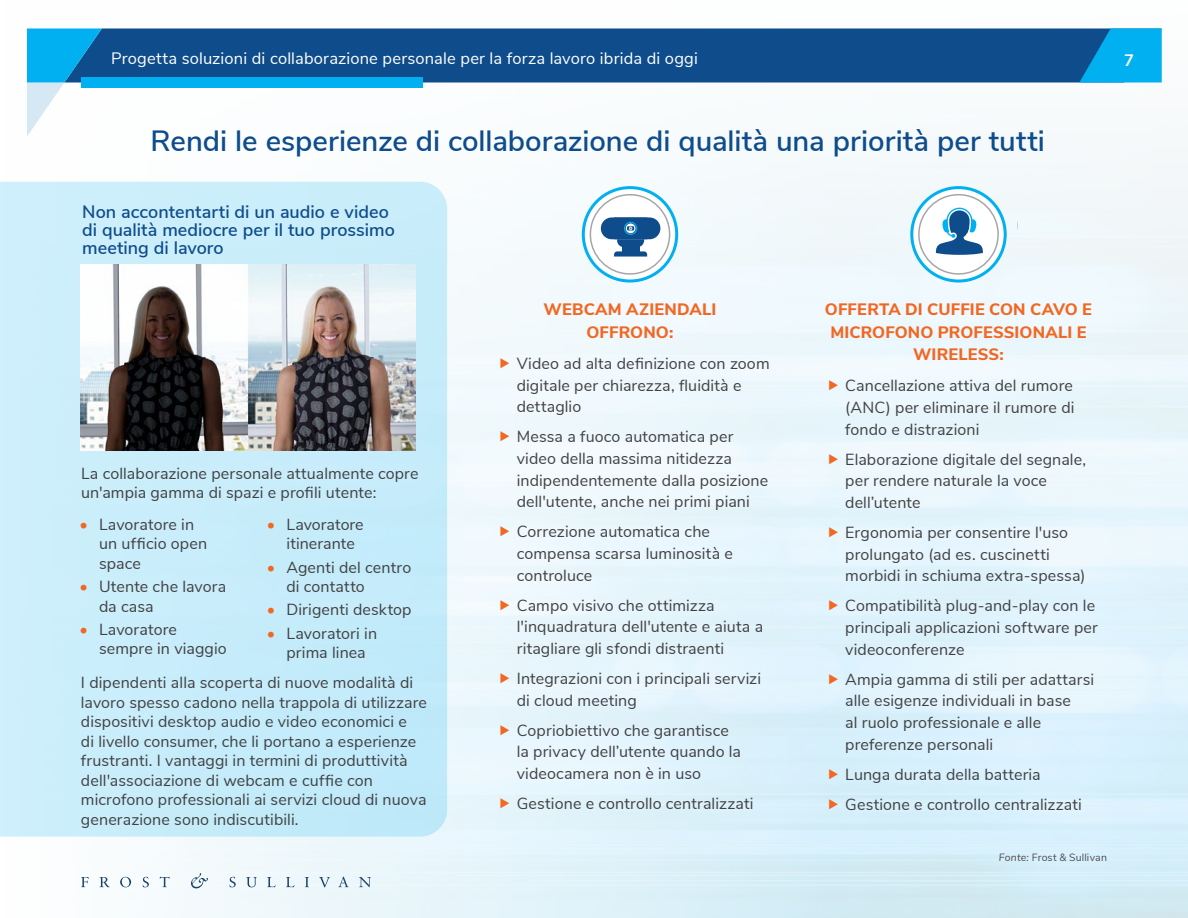
<style>
.page{position:relative;width:1188px;height:918px;background:#fff}
.page>*{position:absolute;margin:0;border:0;box-sizing:border-box;transform-origin:0 0}
.t1{font:600 29.25px "Nunito Sans";color:#0e4c8b}
.t2{font:600 18px/18px "Nunito Sans";color:#0e4c8b}
.t3{font:800 16.5px/22.5px "Nunito Sans";letter-spacing:.01em;color:#f26722;text-align:center}
.t4{font:16.5px "Nunito Sans";letter-spacing:.01em;color:#fff}
.t5{font:700 16.5px "Nunito Sans";color:#fff}
.t6{font:16.05px/21.8px "Nunito Sans";letter-spacing:.005em;color:#414142}
.t7{font:10.5px "Nunito Sans";letter-spacing:.015em;color:#4d4d4f}
.s1{font-weight:700;color:#f26722}
.s2{font-style:italic}
</style>
<div class="page">
<div style="left:0;top:0;width:834px;height:918px;background:linear-gradient(to right,#fefefe,#d5eef9)"></div>
<div style="left:0;top:0;width:1188px;height:754px;background:linear-gradient(to bottom,#fcfcfc,#dff3fc)"></div>
<div style="left:102px;top:28px;width:1060px;height:54px;background:#0e4c8b"></div>
<div style="left:81px;top:77px;width:341px;height:11px;background:#00b0f0"></div>
<svg style="left:27px;top:28px;width:75px;height:108px"></svg>
<svg style="left:1079px;top:29px;width:83px;height:54px;background:#059ddc"></svg>
<svg style="left:81px;top:877px;width:8px;height:10px"></svg>
<svg style="left:100px;top:877px;width:10px;height:10px"></svg>
<svg style="left:120px;top:877px;width:11px;height:10px"></svg>
<svg style="left:143px;top:877px;width:6px;height:10px"></svg>
<svg style="left:160px;top:877px;width:9px;height:10px"></svg>
<svg style="left:229px;top:877px;width:7px;height:10px"></svg>
<svg style="left:246px;top:877px;width:11px;height:10px"></svg>
<svg style="left:267px;top:877px;width:9px;height:10px"></svg>
<svg style="left:286px;top:877px;width:9px;height:10px"></svg>
<svg style="left:305px;top:877px;width:4px;height:10px"></svg>
<svg style="left:319px;top:877px;width:11px;height:10px"></svg>
<svg style="left:338px;top:877px;width:11px;height:10px"></svg>
<svg style="left:359px;top:877px;width:12px;height:10px"></svg>
<svg style="left:191px;top:873px;width:17px;height:15px"></svg>
<svg style="left:0;top:182px;width:447px;height:655px;background:#c7ecfa"></svg>
<img style="left:81px;top:264px;width:335px;height:186px">
<svg style="left:583px;top:188px;width:94px;height:93px"></svg>
<div style="left:582px;top:186px;width:96px;height:97px;border:3px solid #00b0f0;border-radius:50%"></div>
<div style="left:590px;top:195px;width:80px;height:79px;background:#fff;border-radius:50%"></div>
<div style="left:590px;top:194px;width:80px;height:81px;border:2px solid #a6a6a6;border-radius:50%"></div>
<svg style="left:912px;top:188px;width:93px;height:93px"></svg>
<div style="left:910px;top:186px;width:97px;height:97px;border:3px solid #00b0f0;border-radius:50%"></div>
<div style="left:919px;top:195px;width:79px;height:79px;background:#fff;border-radius:50%"></div>
<div style="left:918px;top:194px;width:81px;height:81px;border:2px solid #a6a6a6;border-radius:50%"></div>
<div style="left:601px;top:217px;width:59px;height:22px;background:#0e4c8b;border-radius:11px"></div>
<svg style="left:612px;top:217px;width:37px;height:40px"></svg>
<svg style="left:936px;top:208px;width:47px;height:47px"></svg>
<svg style="left:501px;top:358px;width:8px;height:10px"></svg>
<svg style="left:501px;top:431px;width:8px;height:10px"></svg>
<svg style="left:501px;top:526px;width:8px;height:10px"></svg>
<svg style="left:501px;top:600px;width:8px;height:10px"></svg>
<svg style="left:501px;top:673px;width:8px;height:10px"></svg>
<svg style="left:501px;top:725px;width:8px;height:10px"></svg>
<svg style="left:501px;top:798px;width:8px;height:10px"></svg>
<svg style="left:829px;top:380px;width:9px;height:10px"></svg>
<svg style="left:829px;top:454px;width:9px;height:10px"></svg>
<svg style="left:829px;top:527px;width:9px;height:10px"></svg>
<svg style="left:829px;top:600px;width:9px;height:11px"></svg>
<svg style="left:829px;top:674px;width:9px;height:10px"></svg>
<svg style="left:829px;top:769px;width:9px;height:10px"></svg>
<svg style="left:829px;top:799px;width:9px;height:10px"></svg>
<p class="t4" style="left:111px;top:47px;width:588px">Progetta soluzioni di collaborazione personale per la forza lavoro ibrida di oggi</p>
<p class="t5" style="left:1124px;top:48px;width:11px">7</p>
<h1 class="t1" style="left:151px;top:120px;width:896px">Rendi le esperienze di collaborazione di qualità una priorità per tutti</h1>
<p class="t2" style="left:82px;top:202px;width:314px">Non accontentarti di un audio e video di qualità mediocre per il tuo prossimo meeting di lavoro</p>
<p class="t6" style="left:81px;top:462px;width:339px;line-height:19.5px">La collaborazione personale attualmente copre un'ampia gamma di spazi e profili utente:</p>
<p class="t6" style="left:286px;top:513px;width:79px;line-height:19.5px;text-indent:-20px"><span class="s1">•</span> Lavoratore itinerante</p>
<p class="t6" style="left:286px;top:556px;width:126px;line-height:19.5px;text-indent:-20px"><span class="s1">•</span> Agenti del centro di contatto</p>
<p class="t6" style="left:267px;top:598px;width:146px"><span class="s1">•</span> Dirigenti desktop</p>
<p class="t6" style="left:267px;top:622px;width:112px;line-height:19.5px;text-align:center"><span class="s1">•</span> Lavoratori in prima linea</p>
<p class="t6" style="left:81px;top:672px;width:347px;line-height:19.5px">I dipendenti alla scoperta di nuove modalità di lavoro spesso cadono nella trappola di utilizzare dispositivi desktop audio e video economici e<br>di livello consumer, che li portano a esperienze frustranti. I vantaggi in termini di produttività dell'associazione di webcam e cuffie con microfono professionali ai servizi cloud di nuova generazione sono indiscutibili.</p>
<p class="t6" style="left:99px;top:514px;width:110px;line-height:19.5px;text-indent:-20px"><span class="s1">•</span> Lavoratore in un ufficio open space</p>
<p class="t6" style="left:99px;top:576px;width:129px;line-height:19.5px;text-indent:-20px"><span class="s1">•</span> Utente che lavora da casa</p>
<p class="t6" style="left:99px;top:619px;width:129px;line-height:19.5px;text-indent:-20px"><span class="s1">•</span> Lavoratore sempre in viaggio</p>
<p class="t3" style="left:544px;top:298px;width:174px">WEBCAM AZIENDALI<br>OFFRONO:</p>
<p class="t3" style="left:825px;top:298px;width:269px">OFFERTA DI CUFFIE CON CAVO E<br>MICROFONO PROFESSIONALI E<br>WIRELESS:</p>
<p class="t6" style="left:517px;top:351px;width:254px">Video ad alta definizione con zoom digitale per chiarezza, fluidità e dettaglio</p>
<p class="t6" style="left:517px;top:425px;width:253px">Messa a fuoco automatica per video della massima nitidezza indipendentemente dalla posizione dell'utente, anche nei primi piani</p>
<p class="t6" style="left:517px;top:520px;width:218px">Correzione automatica che compensa scarsa luminosità e controluce</p>
<p class="t6" style="left:517px;top:593px;width:248px">Campo visivo che ottimizza l'inquadratura dell'utente e aiuta a ritagliare gli sfondi distraenti</p>
<p class="t6" style="left:517px;top:666px;width:246px">Integrazioni con i principali servizi di cloud meeting</p>
<p class="t6" style="left:517px;top:718px;width:226px">Copriobiettivo che garantisce la privacy dell’utente quando la videocamera non è in uso</p>
<p class="t6" style="left:517px;top:791px;width:238px">Gestione e controllo centralizzati</p>
<p class="t6" style="left:845px;top:374px;width:231px;text-align:justify">Cancellazione attiva del rumore (ANC) per eliminare il rumore di fondo e distrazioni</p>
<p class="t6" style="left:845px;top:447px;width:242px">Elaborazione digitale del segnale, per rendere naturale la voce dell’utente</p>
<p class="t6" style="left:845px;top:521px;width:242px">Ergonomia per consentire l'uso prolungato (ad es. cuscinetti morbidi in schiuma extra-spessa)</p>
<p class="t6" style="left:845px;top:594px;width:254px">Compatibilità plug-and-play con le principali applicazioni software per videoconferenze</p>
<p class="t6" style="left:845px;top:667px;width:251px">Ampia gamma di stili per adattarsi alle esigenze individuali in base<br>al ruolo professionale e alle preferenze personali</p>
<p class="t6" style="left:845px;top:758px;width:238px;line-height:29.8px">Lunga durata della batteria<br>Gestione e controllo centralizzati</p>
<p class="t7" style="left:999px;top:850px;width:110px"><span class="s2">Fonte:</span> Frost &amp; Sullivan</p>
</div>
